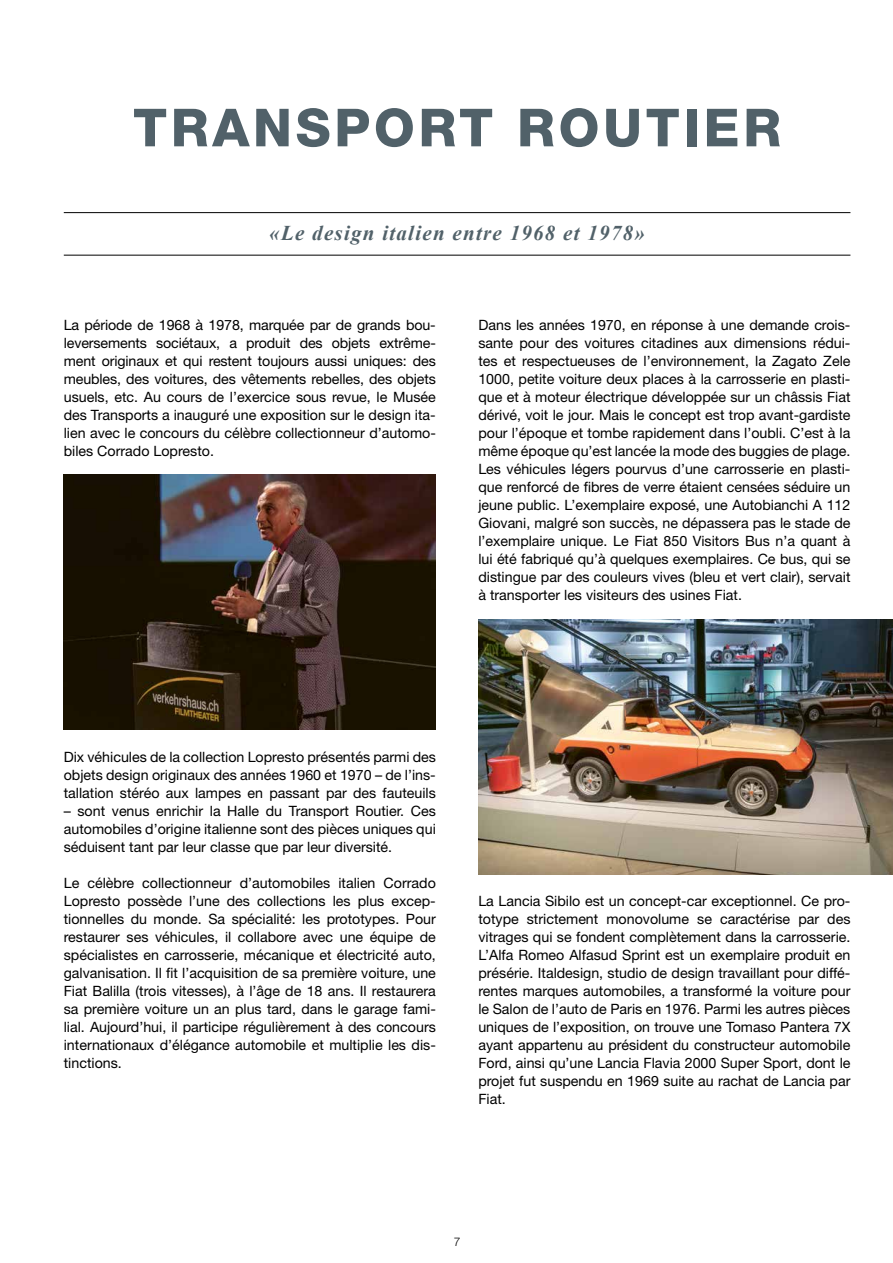
<style>
.page{position:relative;width:893px;height:1263px;background:#fff}
.page>*{position:absolute;margin:0;border:0;box-sizing:border-box;transform-origin:0 0}
.t1{font:800 52.5px "Helvetica Neue LT Std";letter-spacing:.07em;color:#516169}
.t2{font:italic 700 21px "Times New Roman";letter-spacing:.06em;color:#516169}
.t3{font:14.25px/18px "Helvetica Neue LT";color:#000;text-align:justify}
.t4{font:300 12px "Helvetica Neue LT Std";color:#000}
</style>
<div class="page">
<hr style="left:64px;top:212px;width:786px;height:1px;background:#000">
<hr style="left:64px;top:255px;width:786px;height:1px;background:#000">
<img style="left:64px;top:474px;width:372px;height:255px">
<img style="left:478px;top:620px;width:415px;height:255px">
<h1 class="t1" style="left:133px;top:96px;width:650px">TRANSPORT ROUTIER</h1>
<h2 class="t2" style="left:269px;top:218px;width:377px">«Le design italien entre 1968 et 1978»</h2>
<p class="t3" style="left:64px;top:316px;width:374px">La période de 1968 à 1978, marquée par de grands bou&shy;leversements sociétaux, a produit des objets extrême&shy;ment originaux et qui restent toujours aussi uniques: des meubles, des voitures, des vêtements rebelles, des objets usuels, etc. Au cours de l’exercice sous revue, le Musée des Transports a inauguré une exposition sur le design ita&shy;lien avec le concours du célèbre collectionneur d’automo&shy;biles Corrado Lopresto.</p>
<p class="t3" style="left:478px;top:316px;width:374px">Dans les années 1970, en réponse à une demande crois&shy;sante pour des voitures citadines aux dimensions rédui&shy;tes et respectueuses de l’environnement, la Zagato Zele 1000, petite voiture deux places à la carrosserie en plasti&shy;que et à moteur électrique développée sur un châssis Fiat dérivé, voit le jour. Mais le concept est trop avant-gardiste pour l’époque et tombe rapidement dans l’oubli. C’est à la même époque qu’est lancée la mode des buggies de plage.<br>Les véhicules légers pourvus d’une carrosserie en plasti&shy;que renforcé de fibres de verre étaient censées séduire un jeune public. L’exemplaire exposé, une Autobianchi A 112<br>Giovani, malgré son succès, ne dépassera pas le stade de l’exemplaire unique. Le Fiat 850 Visitors Bus n’a quant à lui été fabriqué qu’à quelques exemplaires. Ce bus, qui se distingue par des couleurs vives (bleu et vert clair), servait à transporter les visiteurs des usines Fiat.</p>
<p class="t3" style="left:64px;top:748px;width:374px">Dix véhicules de la collection Lopresto présentés parmi des objets design originaux des années 1960 et 1970 – de l’ins&shy;tallation stéréo aux lampes en passant par des fauteuils</p>
<p class="t3" style="left:64px;top:802px;width:374px">– sont venus enrichir la Halle du Transport Routier. Ces automobiles d’origine italienne sont des pièces uniques qui séduisent tant par leur classe que par leur diversité.</p>
<p class="t3" style="left:64px;top:874px;width:374px">Le célèbre collectionneur d’automobiles italien Corrado Lopresto possède l’une des collections les plus excep&shy;tionnelles du monde. Sa spécialité: les prototypes. Pour restaurer ses véhicules, il collabore avec une équipe de spécialistes en carrosserie, mécanique et électricité auto, galvanisation. Il fit l’acquisition de sa première voiture, une Fiat Balilla (trois vitesses), à l’âge de 18 ans. Il restaurera sa première voiture un an plus tard, dans le garage fami&shy;lial. Aujourd’hui, il participe régulièrement à des concours internationaux d’élégance automobile et multiplie les dis&shy;tinctions.</p>
<p class="t3" style="left:478px;top:892px;width:374px">La Lancia Sibilo est un concept-car exceptionnel. Ce pro&shy;totype strictement monovolume se caractérise par des vitrages qui se fondent complètement dans la carrosserie.<br>L’Alfa Romeo Alfasud Sprint est un exemplaire produit en présérie. Italdesign, studio de design travaillant pour diffé&shy;rentes marques automobiles, a transformé la voiture pour le Salon de l’auto de Paris en 1976. Parmi les autres pièces uniques de l’exposition, on trouve une Tomaso Pantera 7X ayant appartenu au président du constructeur automobile Ford, ainsi qu’une Lancia Flavia 2000 Super Sport, dont le projet fut suspendu en 1969 suite au rachat de Lancia par Fiat.</p>
<p class="t4" style="left:454px;top:1234px;width:8px">7</p>
</div>
